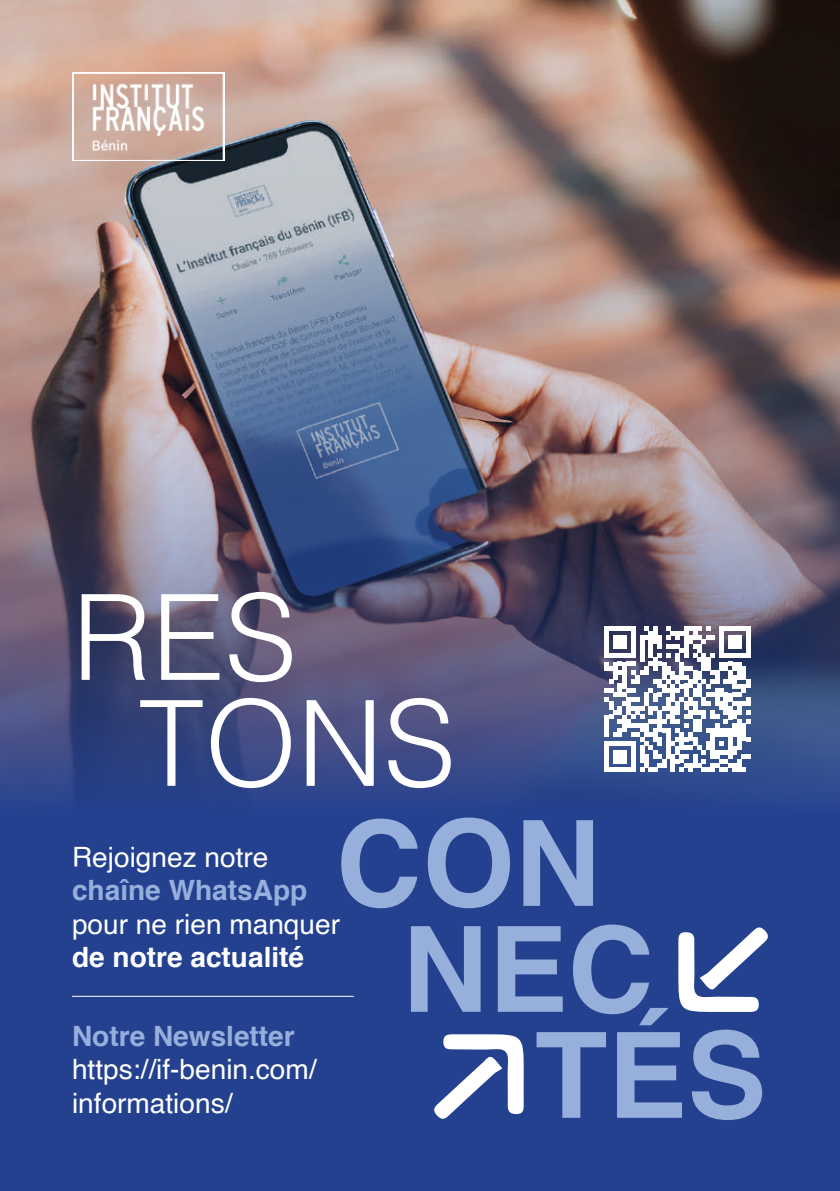
<style>
.page{position:relative;width:840px;height:1191px;background:#fff}
.page>*{position:absolute;margin:0;border:0;box-sizing:border-box;transform-origin:0 0}
.t1{font:700 119px "Helvetica";color:#96afdb}
.t2{font:300 119px/106px "Helvetica";color:#fff}
.t3{font:28px/33.6px "Helvetica";color:#fff}
.t4{font:700 28px "Helvetica";color:#96afdb}
.t5{font:700 28px "Helvetica";color:#fff}
</style>
<div class="page">
<div style="left:0;top:0;width:839px;height:1191px;background:#244190"></div>
<svg style="left:434px;top:1034px;width:89px;height:85px"></svg>
<svg style="left:678px;top:927px;width:90px;height:85px"></svg>
<img style="left:0;top:0;width:839px;height:794px">
<img style="left:72px;top:72px;width:153px;height:88px">
<svg style="left:604px;top:626px;width:145px;height:146px;background:#abb2c6"></svg>
<hr style="left:72px;top:995px;width:281px;height:1px;background:#fff">
<h1 class="t2" style="left:138px;top:583px;width:319px;text-indent:-66px">RES<br>TONS</h1>
<h1 class="t1" style="left:336px;top:768px;width:266px">CON</h1>
<h1 class="t1" style="left:402px;top:874px;width:253px">NEC</h1>
<p class="t3" style="left:72px;top:841px;width:198px">Rejoignez notre</p>
<p class="t4" style="left:72px;top:867px;width:236px">chaîne WhatsApp</p>
<p class="t3" style="left:72px;top:908px;width:269px">pour ne rien manquer</p>
<p class="t5" style="left:72px;top:935px;width:233px">de notre actualité</p>
<h1 class="t1" style="left:534px;top:979px;width:233px">TÉS</h1>
<p class="t4" style="left:72px;top:1013px;width:224px">Notre Newsletter</p>
<p class="t3" style="left:72px;top:1053px;width:246px">https://if-benin.com/ informations/</p>
</div>
